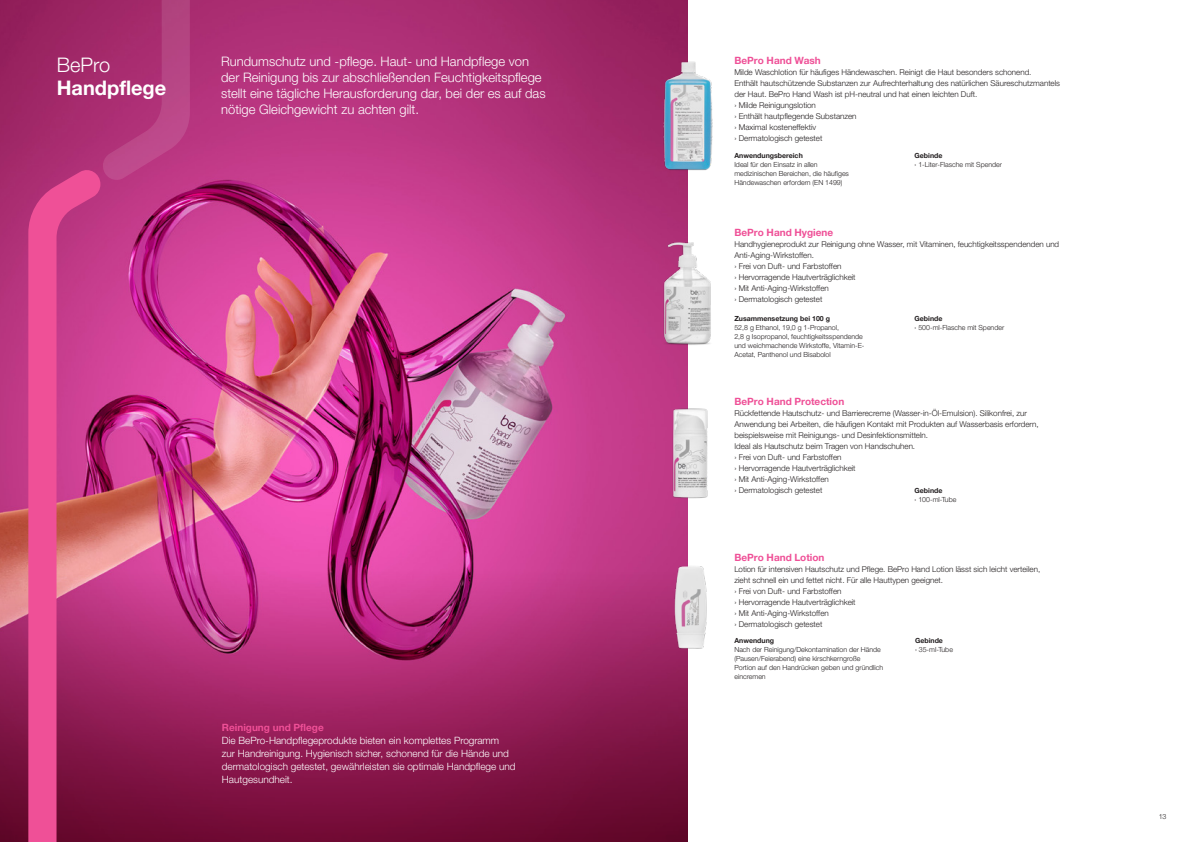
<style>
.page{position:relative;width:1191px;height:842px;background:#fff}
.page>*{position:absolute;margin:0;border:0;box-sizing:border-box;transform-origin:0 0}
.t1{font:700 20px "Helvetica Neue World 75";color:#fff}
.t2{font:20px "Helvetica Neue World 45 Lt";color:#fff}
.t3{font:13px/16px "Helvetica Neue World 45 Lt";color:#fff}
.t4{font:10px/13px "Helvetica Neue World 45 Lt";color:#fff}
.t5{font:700 10px "Helvetica Neue World 75";color:#ef5097}
.t6{font:8px/11px "Helvetica Neue World 45 Lt";color:#231f20}
.t7{font:7px/9px "Helvetica Neue World 45 Lt";color:#231f20}
.t8{font:700 7px "Helvetica Neue World 75";color:#231f20}
</style>
<div class="page">
<img style="left:0;top:0;width:687px;height:842px">
<svg style="left:102px;top:0;width:88px;height:181px;background:#b0377a"></svg>
<svg style="left:28px;top:167px;width:72px;height:675px;background:#cc4281"></svg>
<img style="left:648px;top:52px;width:65px;height:131px">
<img style="left:654px;top:544px;width:53px;height:117px">
<img style="left:653px;top:401px;width:55px;height:101px">
<img style="left:646px;top:226px;width:65px;height:128px">
<h1 class="t2" style="left:57px;top:53px;width:55px">BePro</h1>
<h1 class="t1" style="left:57px;top:76px;width:111px">Handpflege</h1>
<h2 class="t3" style="left:221px;top:54px;width:326px">Rundumschutz und ‑pflege. Haut- und Handpflege von der Reinigung bis zur abschließenden Feuchtigkeitspflege stellt eine tägliche Herausforderung dar, bei der es auf das nötige Gleichgewicht zu achten gilt.</h2>
<p class="t5" style="left:222px;top:722px;width:103px">Reinigung und Pflege</p>
<p class="t4" style="left:222px;top:734px;width:295px">Die BePro-Handpflegeprodukte bieten ein komplettes Programm<br>zur Handreinigung. Hygienisch sicher, schonend für die Hände und dermatologisch getestet, gewährleisten sie optimale Handpflege und Hautgesundheit.</p>
<p class="t5" style="left:734px;top:55px;width:88px">BePro Hand Wash</p>
<p class="t6" style="left:734px;top:67px;width:327px">Milde Waschlotion für häufiges Händewaschen. Reinigt die Haut besonders schonend.<br>Enthält hautschützende Substanzen zur Aufrechterhaltung des natürlichen Säureschutzmantels der Haut. BePro Hand Wash ist pH-neutral und hat einen leichten Duft.<br>› Milde Reinigungslotion<br>› Enthält hautpflegende Substanzen<br>› Maximal kosteneffektiv<br>› Dermatologisch getestet</p>
<p class="t8" style="left:734px;top:151px;width:70px">Anwendungsbereich</p>
<p class="t7" style="left:734px;top:160px;width:116px">Ideal für den Einsatz in allen medizinischen Bereichen, die häufiges<br>Händewaschen erfordern (EN 1499)</p>
<p class="t8" style="left:914px;top:151px;width:29px">Gebinde</p>
<p class="t7" style="left:914px;top:160px;width:89px">› 1-Liter-Flasche mit Spender</p>
<p class="t5" style="left:734px;top:227px;width:100px">BePro Hand Hygiene</p>
<p class="t6" style="left:734px;top:239px;width:326px">Handhygieneprodukt zur Reinigung ohne Wasser, mit Vitaminen, feuchtigkeitsspendenden und Anti-Aging-Wirkstoffen.<br>› Frei von Duft- und Farbstoffen<br>› Hervorragende Hautverträglichkeit<br>› Mit Anti-Aging-Wirkstoffen<br>› Dermatologisch getestet</p>
<p class="t8" style="left:734px;top:314px;width:97px">Zusammensetzung bei 100 g</p>
<p class="t7" style="left:734px;top:323px;width:131px">52,8 g Ethanol, 19,0 g 1-Propanol,<br>2,8 g Isopropanol, feuchtigkeitsspendende und weichmachende Wirkstoffe, Vitamin-E-Acetat, Panthenol und Bisabolol</p>
<p class="t8" style="left:914px;top:314px;width:29px">Gebinde</p>
<p class="t7" style="left:914px;top:323px;width:91px">› 500-ml-Flasche mit Spender</p>
<p class="t5" style="left:734px;top:396px;width:111px">BePro Hand Protection</p>
<p class="t6" style="left:734px;top:408px;width:306px">Rückfettende Hautschutz- und Barrierecreme (Wasser-in-Öl-Emulsion). Silikonfrei, zur Anwendung bei Arbeiten, die häufigen Kontakt mit Produkten auf Wasserbasis erfordern, beispielsweise mit Reinigungs- und Desinfektionsmitteln.<br>Ideal als Hautschutz beim Tragen von Handschuhen.<br>› Frei von Duft- und Farbstoffen<br>› Hervorragende Hautverträglichkeit<br>› Mit Anti-Aging-Wirkstoffen<br>› Dermatologisch getestet</p>
<p class="t8" style="left:914px;top:486px;width:29px">Gebinde</p>
<p class="t7" style="left:914px;top:495px;width:43px">› 100-ml-Tube</p>
<p class="t5" style="left:734px;top:551px;width:92px">BePro Hand Lotion</p>
<p class="t6" style="left:734px;top:563px;width:307px">Lotion für intensiven Hautschutz und Pflege. BePro Hand Lotion lässt sich leicht verteilen, zieht schnell ein und fettet nicht. Für alle Hauttypen geeignet.<br>› Frei von Duft- und Farbstoffen<br>› Hervorragende Hautverträglichkeit<br>› Mit Anti-Aging-Wirkstoffen<br>› Dermatologisch getestet</p>
<p class="t8" style="left:734px;top:637px;width:41px">Anwendung</p>
<p class="t7" style="left:734px;top:645px;width:150px">Nach der Reinigung/Dekontamination der Hände (Pausen/Feierabend) eine kirschkerngroße Portion auf den Handrücken geben und gründlich eincremen</p>
<p class="t8" style="left:915px;top:637px;width:29px">Gebinde</p>
<p class="t7" style="left:915px;top:645px;width:39px">› 35-ml-Tube</p>
<p class="t7" style="left:1158px;top:812px;width:9px">13</p>
</div>
